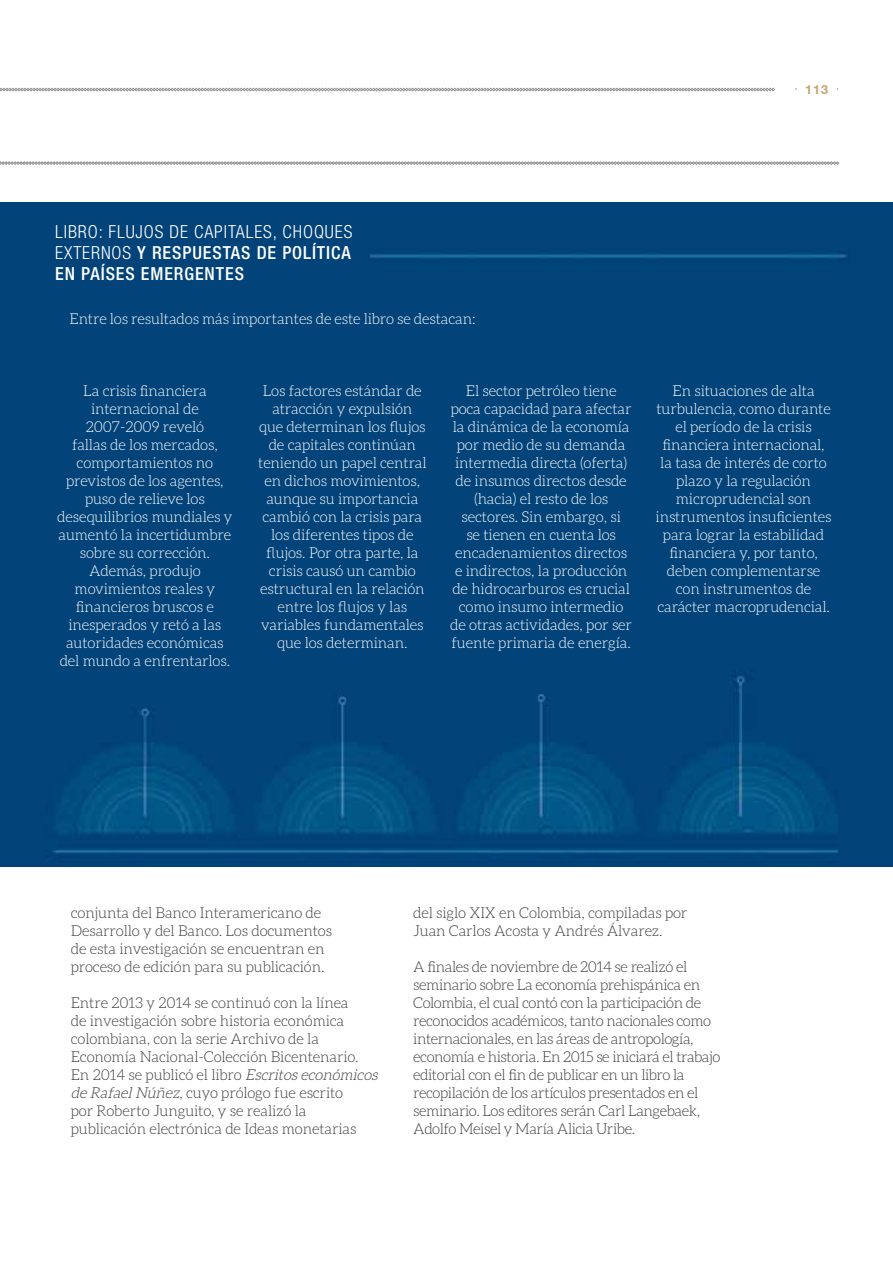
<style>
.page{position:relative;width:893px;height:1263px;background:#fff}
.page>*{position:absolute;margin:0;border:0;box-sizing:border-box;transform-origin:0 0}
.t1{font:300 condensed 18px/21px "Helvetica Neue LT Std";letter-spacing:.05em;color:#fff;text-align:justify}
.t2{font:300 15px/18px "Aleo";letter-spacing:-.01em;color:#fff;text-align:center}
.t3{font:300 15px/18px "Aleo";letter-spacing:-.01em;color:#3a3a39}
.t4{font:300 15px/18px "Aleo";letter-spacing:-.03em;color:#3a3a39}
.t5{font:700 12.6px "Helvetica Neue LT Std";color:#c2a571}
.s1{font-weight:500}
.s2{font-style:italic}
</style>
<div class="page">
<svg style="left:0;top:88px;width:775px;height:3px;background:#b1b1b2"></svg>
<img style="left:0;top:203px;width:893px;height:663px">
<svg style="left:0;top:161px;width:839px;height:4px"></svg>
<p class="t5" style="left:805px;top:82px;width:25px">113</p>
<p class="t1" style="left:55px;top:221px;width:299px">LIBRO: FLUJOS DE CAPITALES, CHOQUES EXTERNOS <span class="s1">Y RESPUESTAS DE POLÍTICA EN PAÍSES EMERGENTES</span></p>
<p class="t2" style="left:70px;top:310px;width:407px">Entre los resultados más importantes de este libro se destacan:</p>
<p class="t2" style="left:57px;top:382px;width:177px">La crisis financiera internacional de<br>2007-2009 reveló<br>fallas de los mercados, comportamientos no previstos de los agentes, puso de relieve los desequilibrios mundiales y aumentó la incertidumbre sobre su corrección.<br>Además, produjo movimientos reales y financieros bruscos e inesperados y retó a las autoridades económicas del mundo a enfrentarlos.</p>
<p class="t2" style="left:258px;top:382px;width:170px">Los factores estándar de atracción y expulsión<br>que determinan los flujos de capitales continúan teniendo un papel central en dichos movimientos, aunque su importancia cambió con la crisis para los diferentes tipos de flujos. Por otra parte, la crisis causó un cambio estructural en la relación entre los flujos y las variables fundamentales que los determinan.</p>
<p class="t2" style="left:450px;top:382px;width:183px">El sector petróleo tiene poca capacidad para afectar la dinámica de la economía por medio de su demanda intermedia directa (oferta) de insumos directos desde (hacia) el resto de los sectores. Sin embargo, si<br>se tienen en cuenta los encadenamientos directos e indirectos, la producción de hidrocarburos es crucial como insumo intermedio de otras actividades, por ser fuente primaria de energía.</p>
<p class="t2" style="left:656px;top:382px;width:177px">En situaciones de alta turbulencia, como durante el período de la crisis financiera internacional, la tasa de interés de corto plazo y la regulación microprudencial son instrumentos insuficientes para lograr la estabilidad financiera y, por tanto, deben complementarse con instrumentos de carácter macroprudencial.</p>
<p class="t3" style="left:71px;top:904px;width:263px">conjunta del Banco Interamericano de Desarrollo y del Banco. Los documentos de esta investigación se encuentran en proceso de edición para su publicación.</p>
<p class="t3" style="left:71px;top:994px;width:312px">Entre 2013 y 2014 se continuó con la línea<br>de investigación sobre historia económica colombiana, con la serie Archivo de la Economía Nacional-Colección Bicentenario.<br>En 2014 se publicó el libro <span class="s2">Escritoseconómicos de RafaelNúñez</span>, cuyo prólogo fue escrito<br>por Roberto Junguito, y se realizó la publicación electrónica de Ideas monetarias</p>
<p class="t3" style="left:413px;top:904px;width:276px">del siglo XIX en Colombia, compiladas por<br>Juan Carlos Acosta y Andrés Álvarez.</p>
<p class="t4" style="left:413px;top:958px;width:309px">A finales de noviembre de 2014 se realizó el seminario sobre La economía prehispánica en Colombia, el cual contó con la participación de reconocidos académicos, tanto nacionales como internacionales, en las áreas de antropología, economía e historia. En 2015 se iniciará el trabajo editorial con el fin de publicar en un libro la recopilación de los artículos presentados en el seminario. Los editores serán Carl Langebaek, Adolfo Meisel y María Alicia Uribe.</p>
</div>
